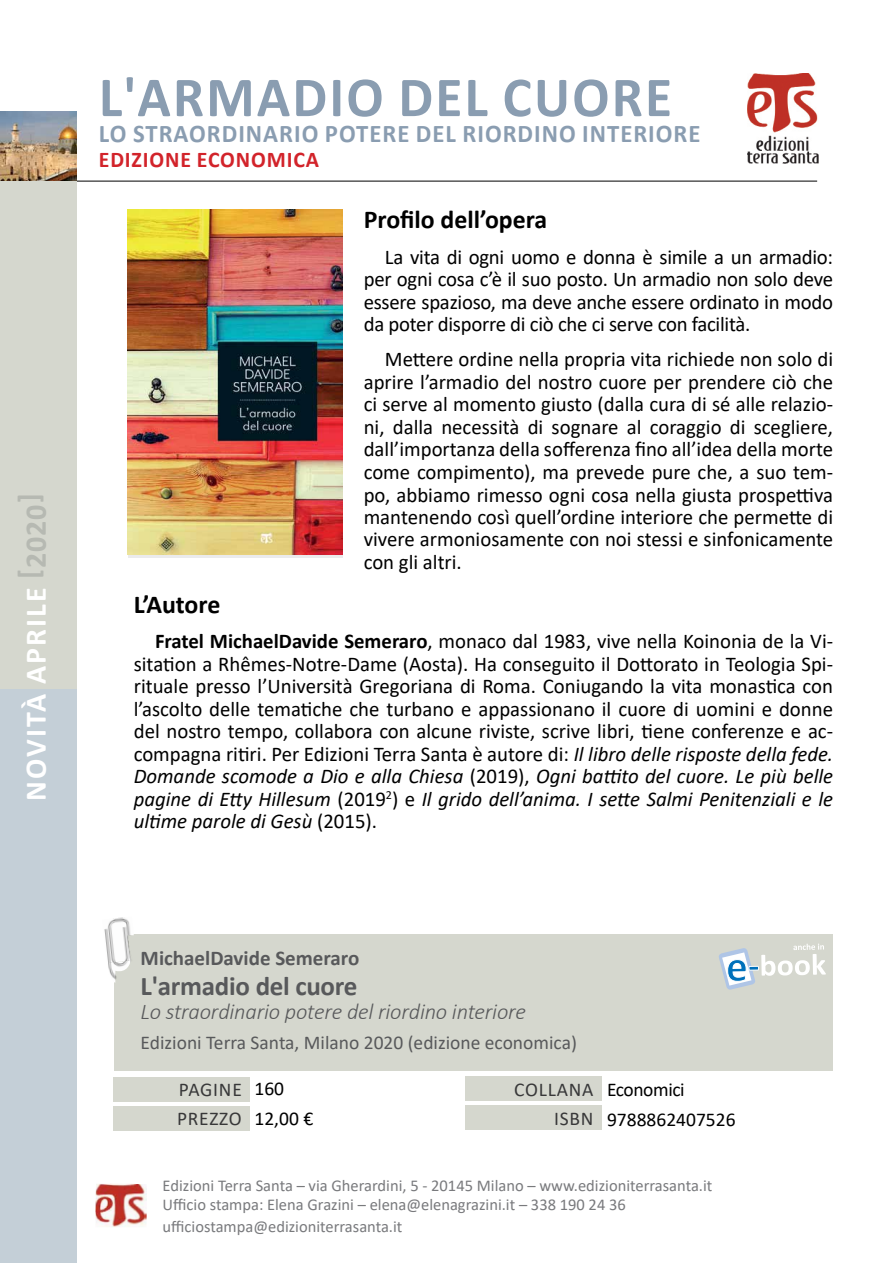
<style>
.page{position:relative;width:893px;height:1263px;background:#fff}
.page>*{position:absolute;margin:0;border:0;box-sizing:border-box;transform-origin:0 0}
.t1{font:700 57px "Calibri";letter-spacing:.04em;color:#8a9db1}
.t2{font:700 30px "Calibri";letter-spacing:.07em;color:#fff}
.t3{font:700 30px "Calibri";color:#b6b9b2}
.t4{font:700 27px "Calibri";letter-spacing:-.01em;color:#58595b}
.t5{font:700 25.8px "Calibri";color:#000}
.t6{font:700 25.5px "Calibri";letter-spacing:.04em;color:#8a9db1}
.t7{font:italic 300 22.5px "Calibri";letter-spacing:-.01em;color:#58595b}
.t8{font:700 22.5px "Calibri";letter-spacing:.04em;color:#d2232a}
.t9{font:21px/22.5px "Calibri";color:#000}
.t10{font:italic 21px "Calibri";color:#000}
.t11{font:700 21px "Calibri";color:#58595b}
.t12{font:19.5px "Calibri";color:#58595b}
.t13{font:19.5px/30px "Calibri";color:#000}
.t14{font:19.5px/29.5px "Calibri";letter-spacing:.04em;color:#383839}
.t15{font:16.5px/19.2px "Calibri";color:#797a7d}
.s1{font-weight:700}
.s2{font-style:italic}
.s3{font-style:normal}
</style>
<div class="page">
<img style="left:748px;top:73px;width:71px;height:90px">
<img style="left:0;top:111px;width:77px;height:52px">
<img style="left:95px;top:1184px;width:52px;height:43px">
<div style="left:0;top:689px;width:77px;height:574px;background:#c4cfd7"></div>
<hr style="left:77px;top:181px;width:740px;height:1px;background:#000">
<div style="left:0;top:163px;width:77px;height:526px;background:#d5d7ce"></div>
<div style="left:114px;top:934px;width:719px;height:137px;background:#d5d7ce"></div>
<div style="left:105px;top:917px;width:27px;height:63px;background:#fff"></div>
<img style="left:104px;top:917px;width:30px;height:46px">
<img style="left:107px;top:960px;width:24px;height:23px">
<div style="left:465px;top:1105px;width:137px;height:25px;background:#d5d7ce"></div>
<div style="left:465px;top:1076px;width:137px;height:24px;background:#d5d7ce"></div>
<div style="left:114px;top:1106px;width:136px;height:25px;background:#d5d7ce"></div>
<div style="left:114px;top:1077px;width:136px;height:25px;background:#d5d7ce"></div>
<img style="left:128px;top:209px;width:214px;height:345px">
<svg style="left:719px;top:944px;width:107px;height:46px"></svg>
<h2 class="t3" style="left:9px;top:503px;width:11px;rotate:-90deg">[</h2>
<h2 class="t3" style="left:15px;top:568px;width:65px;rotate:-90deg">2020</h2>
<h2 class="t3" style="left:9px;top:578px;width:11px;rotate:-90deg">]</h2>
<h2 class="t2" style="left:15px;top:800px;width:214px;rotate:-90deg">NOVITÀ APRILE</h2>
<h1 class="t1" style="left:99px;top:57px;width:575px">'L ARMADIO DEL CUORE</h1>
<p class="t6" style="left:99px;top:115px;width:603px">LO STRAORDINARIO POTERE DEL RIORDINO INTERIORE</p>
<p class="t8" style="left:99px;top:144px;width:222px">EDIZIONE ECONOMICA</p>
<p class="t5" style="left:134px;top:586px;width:88px">’LAutore</p>
<p class="t5" style="left:364px;top:202px;width:185px">Profilo dell’opera</p>
<p class="t9" style="left:364px;top:245px;width:471px;text-align:justify;text-indent:21px">La vita di ogni uomo e donna è simile a un armadio: per ogni cosa i lè’c suo posto. Un armadio non solo deve essere spazioso, ma deve anche essere ordinato in modo da poter disporre di ciò che ci serve con facilità.</p>
<p class="t9" style="left:364px;top:348px;width:471px;text-align:right">Mettere ordine nella propria vita richiede non solo di aprire ’l armadio del nostro cuore per prendere ciò che</p>
<p class="t9" style="left:364px;top:415px;width:471px">ni, dalla necessità di sognare al coraggio di scegliere,</p>
<p class="t9" style="left:364px;top:381px;width:471px;line-height:45px;text-align:justify">ci serve al momento giusto (dalla cura di sé alle relazio&shy;dall’importanza della sofferenza fino all’idea della morte po, abbiamo rimesso ogni cosa nella giusta prospettiva</p>
<p class="t9" style="left:364px;top:449px;width:471px;line-height:45px">come compimento ,) ma prevede pure che a, suo tem&shy;mantenendo così quell’ordine interiore che permette di</p>
<p class="t9" style="left:364px;top:528px;width:471px">vivere armoniosamente con noi stessi e sinfonicamente con gli altri.</p>
<p class="t9" style="left:155px;top:629px;width:680px"><span class="s1">Fratel MichaelDavide Semeraro</span>, monaco dal 1983, vive nella Koinonia de la Vi-</p>
<p class="t9" style="left:134px;top:652px;width:701px">sitation a Rhêmes-Notre-Dame (Aosta .) Ha conseguito il Dottorato in Teologia Spi-</p>
<p class="t9" style="left:134px;top:674px;width:701px">rituale presso ’l Università Gregoriana di Roma. Coniugando la vita monastica con</p>
<p class="t9" style="left:134px;top:685px;width:701px;line-height:45px">’l ascolto delle tematiche che turbano e appassionano il cuore di uomini e donne compagna ritiri. Per Edizioni Terra Santa è autore di <span class="s2">Il</span>: <span class="s2">libro delle risposte della fede.</span></p>
<p class="t9" style="left:134px;top:708px;width:701px;line-height:45px">del nostro tempo, collabora con alcune riviste, scrive libri, tiene conferenze e ac-<br><span class="s2">Domande scomode a Dio e alla Chiesa</span> (2019 ,) <span class="s2">Ogni battito del cuore. Le più belle</span></p>
<p class="t10" style="left:134px;top:784px;width:701px">pagine di Etty Hillesum <span class="s3">)2019</span><sup>2</sup><span class="s3">)</span> Il<span class="s3">e</span> grido dell anima I. sette Salmi Penitenziali lee</p>
<p class="t10" style="left:519px;top:784px;width:7px">’</p>
<p class="t10" style="left:134px;top:806px;width:245px">ultime parole di Gesù <span class="s3">)2015 .(</span></p>
<p class="t11" style="left:141px;top:943px;width:220px">MichaelDavide Semeraro</p>
<p class="t4" style="left:141px;top:967px;width:218px">'L armadio del cuore</p>
<p class="t7" style="left:141px;top:997px;width:387px">Lo straordinario potere del riordino interiore</p>
<p class="t12" style="left:141px;top:1029px;width:438px">Edizioni Terra Santa, Milano 2020 (edizione economica(</p>
<p class="t14" style="left:177px;top:1074px;width:66px">PAGINE<br>PREZZO</p>
<p class="t13" style="left:254px;top:1073px;width:60px">160<br>12,00 €</p>
<p class="t13" style="left:607px;top:1074px;width:130px">Economici<br>9788862407526</p>
<p class="t14" style="left:514px;top:1074px;width:81px;text-align:right">COLLANA<br>ISBN</p>
<p class="t15" style="left:163px;top:1175px;width:551px">Edizioni Terra Santa – via Gherardini -5, 20145 Milano – www.edizioniterrasanta i t.<br>Ufficio stampa: Elena Grazini – elena@elenagrazini –i t. 338 190 24 36</p>
<p class="t15" style="left:163px;top:1217px;width:241px">ufficiostampa@edizioniterrasanta i t.</p>
</div>
